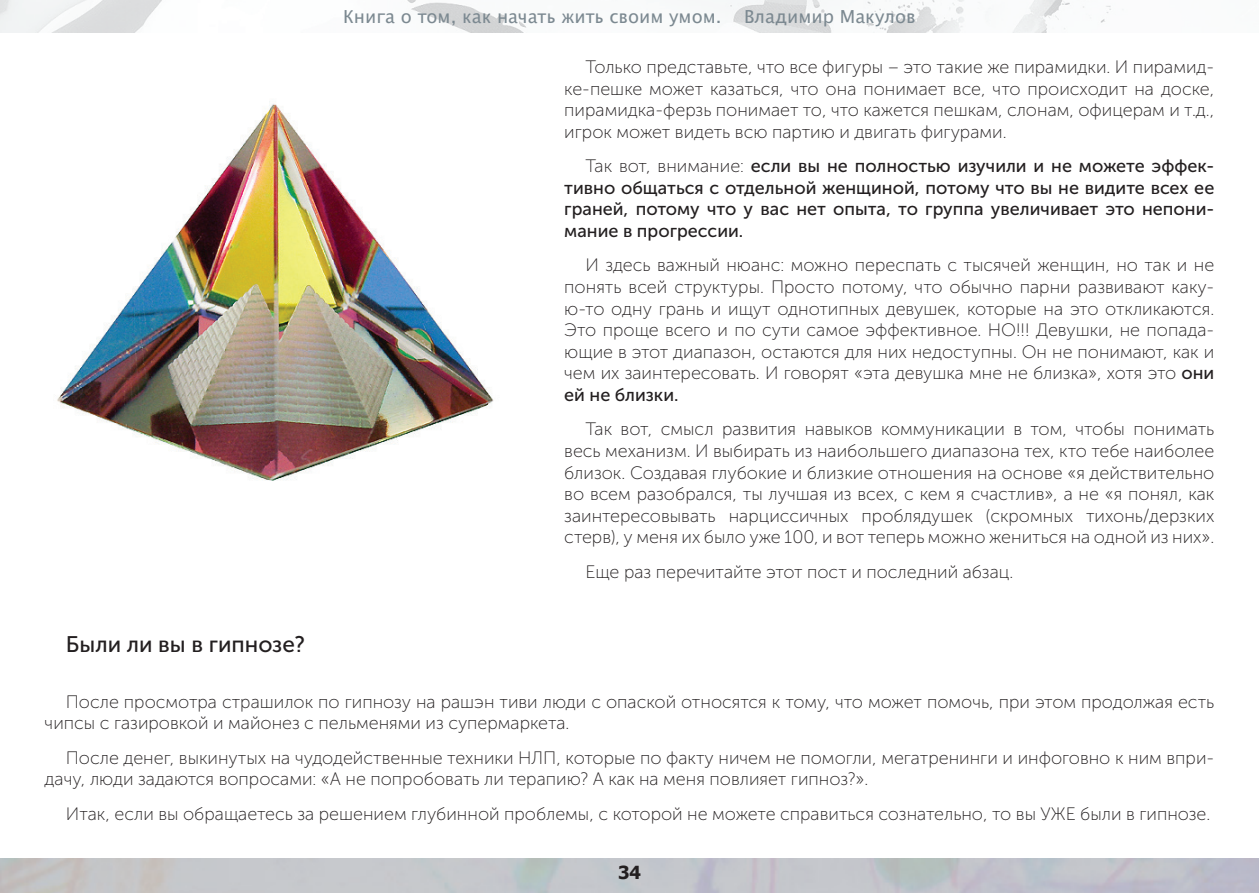
<style>
.page{position:relative;width:1259px;height:893px;background:#fff}
.page>*{position:absolute;margin:0;border:0;box-sizing:border-box;transform-origin:0 0}
.t1{font:22.5px "Museo Sans Cyrl 500";color:#231f20}
.t2{font:18px/21.6px "Museo Sans Cyrl 100";color:#231f20;text-align:justify}
.t3{font:18px/21.6px "Museo Sans Cyrl 500";color:#231f20;text-align:justify}
.t4{font:18px "Lucida Sans Unicode";color:#7c8991}
.t5{font:700 18px "Tahoma";color:#231f20}
.s1{font-family:"Museo Sans Cyrl 100"}
.s2{font-family:"Museo Sans Cyrl 500"}
</style>
<div class="page">
<img style="left:57px;top:101px;width:437px;height:380px">
<img style="left:0;top:0;width:1123px;height:33px">
<p class="t4" style="left:343px;top:3px;width:380px">Книга о том, как начать жить своим умом.</p>
<p class="t4" style="left:744px;top:3px;width:173px">Владимир Макулов</p>
<p class="t1" style="left:66px;top:632px;width:240px">Были ли вы в гипнозе?</p>
<p class="t2" style="left:564px;top:56px;width:651px;text-indent:21px">Только представьте, что все фигуры – это такие же пирамидки. И пирамид&shy;ке-пешке может казаться, что она понимает все, что происходит на доске, пирамидка-ферзь понимает то, что кажется пешкам, слонам, офицерам и т.д., игрок может видеть всю партию и двигать фигурами.</p>
<p class="t3" style="left:564px;top:155px;width:651px;text-indent:21px"><span class="s1">Так вот, внимание:</span> если вы не полностью изучили и не можете эффек&shy;тивно общаться с отдельной женщиной, потому что вы не видите всех ее граней, потому что у вас нет опыта, то группа увеличивает это непони&shy;мание в прогрессии.</p>
<p class="t2" style="left:564px;top:255px;width:651px;text-indent:21px">И здесь важный нюанс: можно переспать с тысячей женщин, но так и не понять всей структуры. Просто потому, что обычно парни развивают каку&shy;ю-то одну грань и ищут однотипных девушек, которые на это откликаются.<br>Это проще всего и по сути самое эффективное. НО!!! Девушки, не попада&shy;ющие в этот диапазон, остаются для них недоступны. Он не понимают, как и чем их заинтересовать. И говорят «эта девушка мне не близка», хотя это <span class="s2">они</span></p>
<p class="t3" style="left:564px;top:384px;width:116px">ей не близки.</p>
<p class="t2" style="left:564px;top:419px;width:651px;text-indent:21px">Так вот, смысл развития навыков коммуникации в том, чтобы понимать весь механизм. И выбирать из наибольшего диапазона тех, кто тебе наиболее близок. Создавая глубокие и близкие отношения на основе «я действительно во всем разобрался, ты лучшая из всех, с кем я счастлив», а не «я понял, как заинтересовывать нарциссичных проблядушек (скромных тихонь/дерзких стерв), у меня их было уже 100, и вот теперь можно жениться на одной из них».</p>
<p class="t2" style="left:585px;top:561px;width:429px">Еще раз перечитайте этот пост и последний абзац.</p>
<p class="t2" style="left:45px;top:691px;width:1171px;text-indent:21px">После просмотра страшилок по гипнозу на рашэн тиви люди с опаской относятся к тому, что может помочь, при этом продолжая есть чипсы с газировкой и майонез с пельменями из супермаркета.</p>
<p class="t2" style="left:45px;top:747px;width:1171px;text-indent:21px">После денег, выкинутых на чудодейственные техники НЛП, которые по факту ничем не помогли, мегатренинги и инфоговно к ним впри&shy;дачу, люди задаются вопросами: «А не попробовать ли терапию? А как на меня повлияет гипноз?».</p>
<p class="t2" style="left:66px;top:803px;width:1146px">Итак, если вы обращаетесь за решением глубинной проблемы, с которой не можете справиться сознательно, то вы УЖЕ были в гипнозе.</p>
<p class="t5" style="left:618px;top:860px;width:24px">34</p>
</div>
